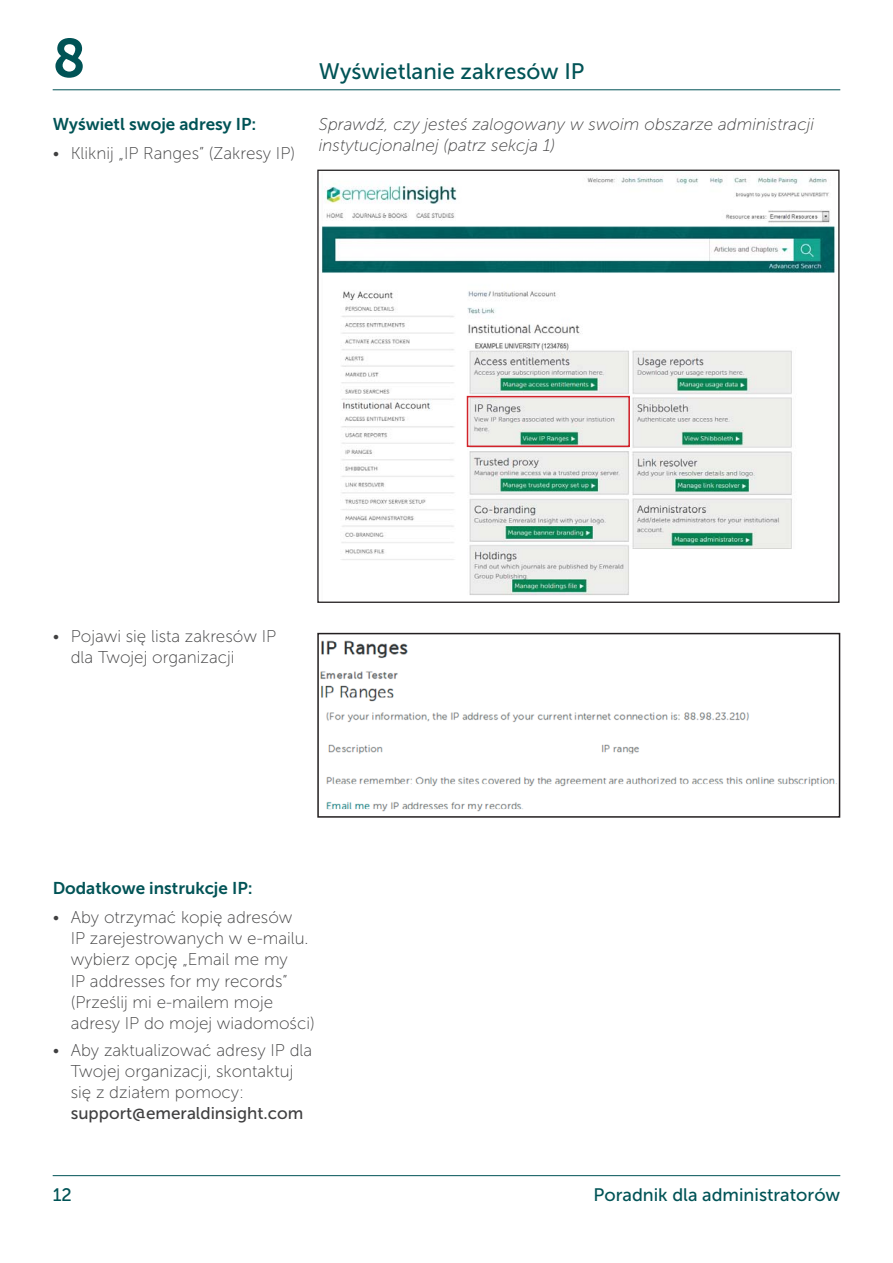
<style>
.page{position:relative;width:893px;height:1263px;background:#fff}
.page>*{position:absolute;margin:0;border:0;box-sizing:border-box;transform-origin:0 0}
.t1{font:54.15px "Museo Sans 700";color:#005356}
.t2{font:22.35px "Museo Sans 500";color:#005356}
.t3{font:18px "Museo Sans 500";color:#005356}
.t4{font:17.1px/21.3px "Museo Sans 100";color:#404041}
.t5{font:italic 17.1px/21.3px "Museo Sans 100";color:#404041}
.t6{font:17.1px "Museo Sans 700";color:#005356}
.t7{font:17.1px "Museo Sans 500";color:#404041}
</style>
<div class="page">
<hr style="left:53px;top:1175px;width:787px;height:1px;background:#005356">
<hr style="left:53px;top:90px;width:787px;height:1px;background:#005356">
<img style="left:320px;top:640px;width:517px;height:172px">
<div style="left:317px;top:633px;width:523px;height:185px;border:2px solid #231f20"></div>
<img style="left:321px;top:175px;width:515px;height:420px">
<div style="left:467px;top:396px;width:163px;height:51px;border:2px solid #d2232a"></div>
<h1 class="t1" style="left:53px;top:39px;width:35px">8</h1>
<p class="t6" style="left:53px;top:118px;width:205px">Wyświetl swoje adresy IP:</p>
<p class="t4" style="left:53px;top:144px;width:244px">• Kliknij „IP Ranges” (Zakresy IP)</p>
<h2 class="t2" style="left:319px;top:63px;width:267px">Wyświetlanie zakresów IP</h2>
<p class="t5" style="left:319px;top:115px;width:497px">Sprawdź, czy jesteś zalogowany w swoim obszarze administracji instytucjonalnej (patrz sekcja 1)</p>
<p class="t4" style="left:71px;top:627px;width:207px;text-indent:-18px">• Pojawi się lista zakresów IP dla Twojej organizacji</p>
<p class="t6" style="left:53px;top:882px;width:202px">Dodatkowe instrukcje IP:</p>
<p class="t4" style="left:71px;top:908px;width:246px;text-indent:-18px">• Aby otrzymać kopię adresów<br>IP zarejestrowanych w e-mailu. wybierz opcję „Email me my<br>IP addresses for my records” (Prześlij mi e-mailem moje adresy IP do mojej wiadomości)</p>
<p class="t4" style="left:71px;top:1041px;width:243px;text-indent:-18px">• Aby zaktualizować adresy IP dla<br>Twojej organizacji, skontaktuj się z działem pomocy:</p>
<p class="t7" style="left:71px;top:1107px;width:234px">support@emeraldinsight.com</p>
<p class="t3" style="left:53px;top:1188px;width:21px">12</p>
<p class="t3" style="left:593px;top:1188px;width:248px">Poradnik dla administratorów</p>
</div>
